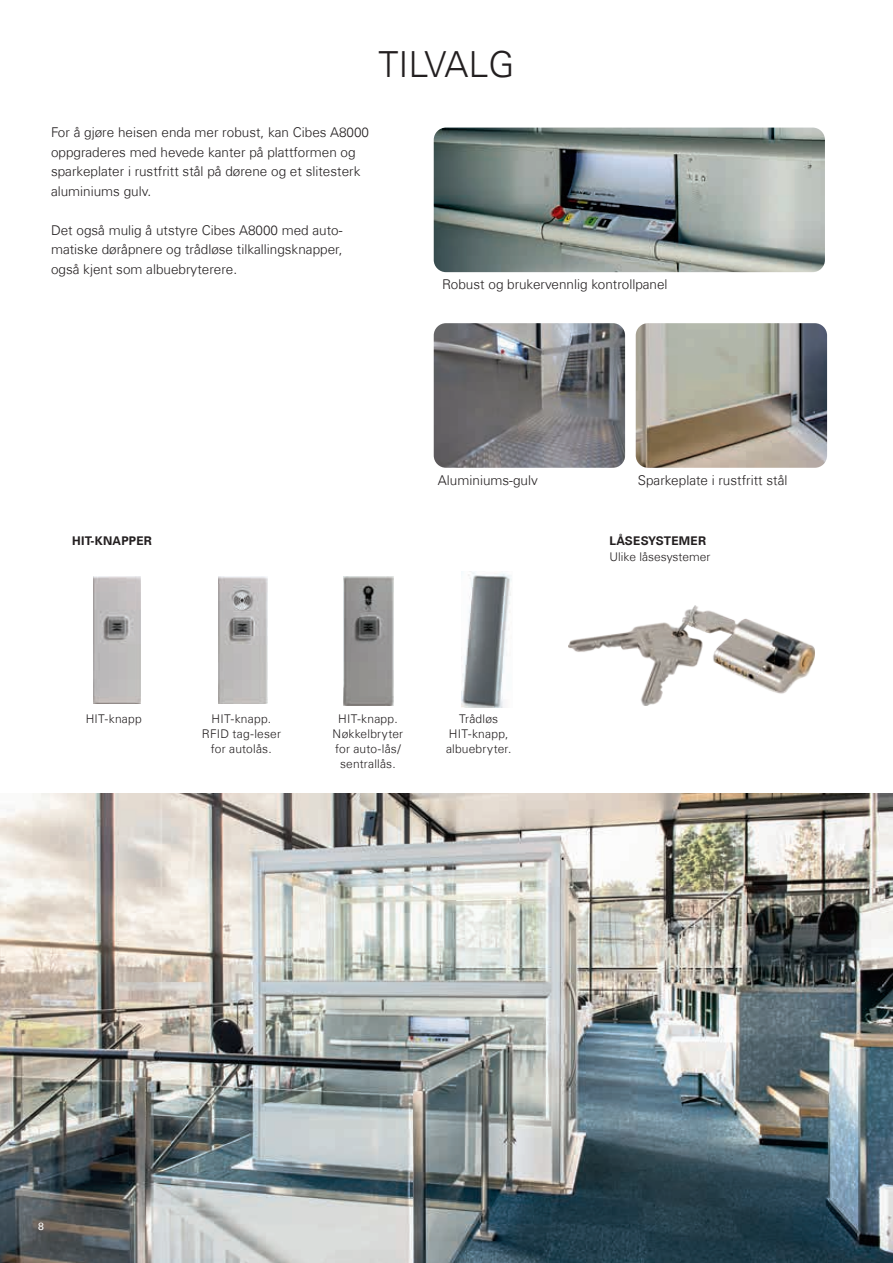
<style>
.page{position:relative;width:893px;height:1263px;background:#fff}
.page>*{position:absolute;margin:0;border:0;box-sizing:border-box;transform-origin:0 0}
.t1{font:300 36px "Univers Com 45";color:#231f20}
.t2{font:300 13.5px/19.5px "Univers Com 45";color:#231f20}
.t3{font:300 12px/15px "Univers Com 45";letter-spacing:.015em;color:#231f20;text-align:center}
.t4{font:700 12px "Univers Com 65";letter-spacing:.02em;color:#231f20}
.t5{font:10.5px "Univers Com 55 Roman";color:#fff}
</style>
<div class="page">
<img style="left:0;top:794px;width:893px;height:469px">
<img style="left:93px;top:577px;width:48px;height:126px">
<img style="left:461px;top:572px;width:51px;height:135px">
<img style="left:218px;top:577px;width:49px;height:126px">
<img style="left:344px;top:577px;width:49px;height:128px">
<img style="left:434px;top:128px;width:391px;height:144px">
<img style="left:434px;top:323px;width:191px;height:145px">
<img style="left:636px;top:323px;width:191px;height:145px">
<img style="left:568px;top:605px;width:247px;height:100px">
<h1 class="t1" style="left:378px;top:42px;width:137px">TILVALG</h1>
<p class="t2" style="left:51px;top:123px;width:320px">For å gjøre heisen enda mer robust, kan Cibes A8000 oppgraderes med hevede kanter på plattformen og sparkeplater i rustfritt stål på dørene og et slitesterk aluminiums gulv.</p>
<p class="t2" style="left:51px;top:220px;width:293px;text-align:justify">Det også mulig å utstyre Cibes A8000 med auto&shy;matiske døråpnere og trådløse tilkallingsknapper, også kjent som albuebryterere.</p>
<p class="t2" style="left:442px;top:275px;width:227px">Robust og brukervennlig kontrollpanel</p>
<p class="t4" style="left:72px;top:533px;width:81px">HIT-KNAPPER</p>
<p class="t2" style="left:438px;top:470px;width:101px">Aluminiums-gulv</p>
<p class="t2" style="left:638px;top:470px;width:151px">Sparkeplate i rustfritt stål</p>
<p class="t4" style="left:610px;top:533px;width:98px">LÅSESYSTEMER</p>
<p class="t3" style="left:610px;top:549px;width:102px">Ulike låsesystemer</p>
<p class="t3" style="left:86px;top:711px;width:58px">HIT-knapp</p>
<p class="t3" style="left:202px;top:711px;width:81px">HIT-knapp.<br>RFID tag-leser for autolås.</p>
<p class="t3" style="left:333px;top:711px;width:72px">HIT-knapp.<br>Nøkkelbryter for auto-lås/ sentrallås.</p>
<p class="t3" style="left:446px;top:711px;width:67px">Trådløs<br>HIT-knapp, albuebryter.</p>
<p class="t5" style="left:38px;top:1220px;width:7px">8</p>
</div>
